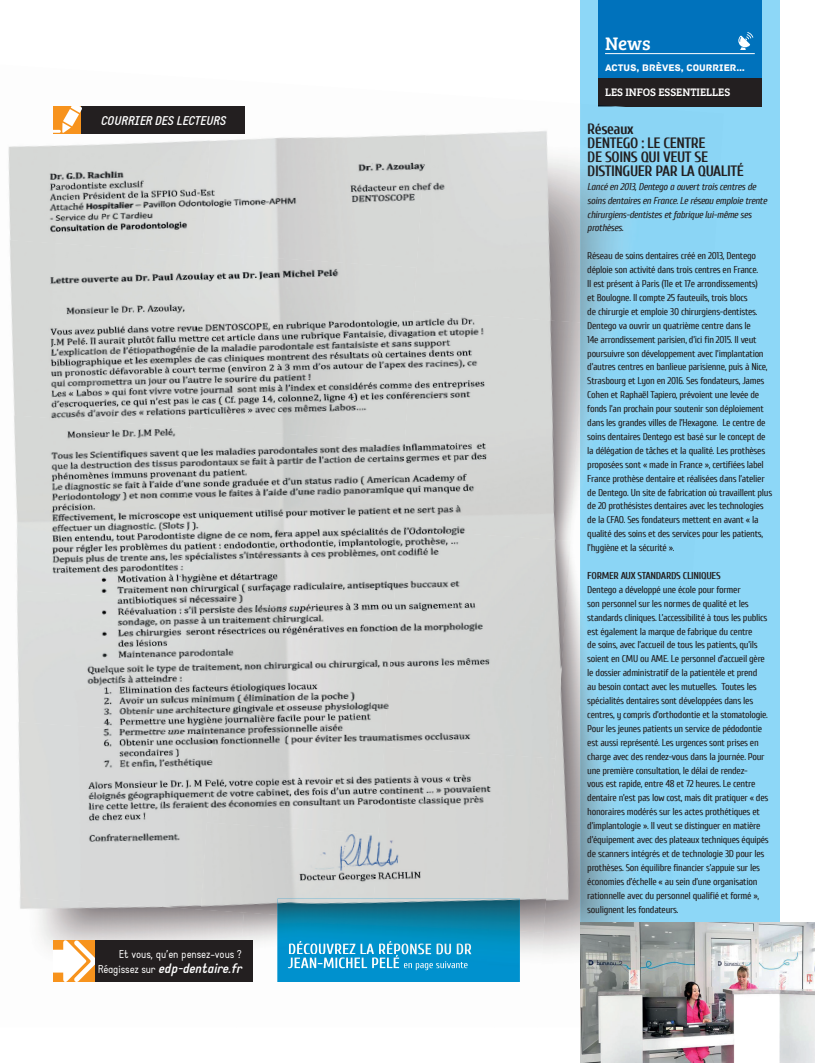
<style>
.page{position:relative;width:815px;height:1063px;background:#fff}
.page>*{position:absolute;margin:0;border:0;box-sizing:border-box;transform-origin:0 0}
.t1{font:18.75px "Bree Serif";color:#fff}
.t2{font:700 15px/13.9px "Cuprum";letter-spacing:-.03em;color:#231f20}
.t3{font:italic 700 13.75px "Static";letter-spacing:-.01em;color:#fff}
.t4{font:italic 700 12.5px "Static";color:#fff}
.t5{font:11.25px "Static";letter-spacing:-.01em;color:#fff}
.t6{font:11.25px "Bree Serif";color:#fff}
.t7{font:10px/13.9px "Cuprum";letter-spacing:-.03em;color:#231f20}
.t8{font:italic 10px/13.9px "Cuprum";letter-spacing:-.03em;color:#231f20}
.t9{font:700 10px "Cuprum";letter-spacing:-.03em;color:#231f20}
.t10{font:10px "Archive";color:#fff}
.s1{font-weight:400;font-style:normal;font-size:11.25px}
</style>
<div class="page">
<div style="left:580px;top:0;width:200px;height:1063px;background:#8dd7f7"></div>
<div style="left:598px;top:0;width:164px;height:78px;background:#0072bc"></div>
<div style="left:598px;top:78px;width:164px;height:28px;background:#231f20"></div>
<svg style="left:738px;top:32px;width:15px;height:18px"></svg>
<hr style="left:605px;top:53px;width:150px;height:1px;background:#fff">
<img style="left:8px;top:141px;width:194px;height:98px">
<img style="left:202px;top:135px;width:211px;height:118px">
<img style="left:413px;top:131px;width:167px;height:180px">
<img style="left:9px;top:239px;width:193px;height:175px">
<img style="left:190px;top:253px;width:227px;height:174px">
<img style="left:399px;top:311px;width:181px;height:218px">
<img style="left:537px;top:390px;width:43px;height:565px">
<img style="left:14px;top:414px;width:177px;height:175px">
<img style="left:178px;top:427px;width:227px;height:177px">
<img style="left:384px;top:529px;width:186px;height:230px">
<img style="left:17px;top:589px;width:205px;height:132px">
<img style="left:207px;top:604px;width:186px;height:218px">
<img style="left:18px;top:721px;width:195px;height:175px">
<img style="left:374px;top:747px;width:182px;height:186px">
<img style="left:201px;top:822px;width:177px;height:90px">
<img style="left:236px;top:912px;width:42px;height:70px">
<img style="left:520px;top:931px;width:24px;height:24px">
<img style="left:580px;top:106px;width:144px;height:217px">
<img style="left:580px;top:323px;width:27px;height:153px">
<img style="left:580px;top:620px;width:10px;height:55px">
<img style="left:580px;top:675px;width:48px;height:247px">
<img style="left:278px;top:899px;width:242px;height:83px">
<img style="left:289px;top:941px;width:183px;height:13px">
<img style="left:288px;top:955px;width:112px;height:13px">
<img style="left:404px;top:961px;width:64px;height:9px">
<div style="left:53px;top:940px;width:199px;height:42px;background:#231f20"></div>
<svg style="left:53px;top:940px;width:42px;height:42px;background:#fbd3a3"></svg>
<div style="left:81px;top:106px;width:164px;height:28px;background:#231f20"></div>
<div style="left:53px;top:106px;width:28px;height:28px;background:#f7931d"></div>
<svg style="left:53px;top:106px;width:28px;height:27px"></svg>
<img style="left:580px;top:922px;width:235px;height:141px">
<p class="t4" style="left:101px;top:113px;width:126px">COURRIER DES LECTEURS</p>
<p class="t5" style="left:119px;top:947px;width:125px">Et vous, qu’en pensez-vous ?</p>
<h3 class="t3" style="left:98px;top:960px;width:146px"><span class="s1">Réagissez sur</span> edp-dentaire.fr</h3>
<h1 class="t1" style="left:605px;top:30px;width:47px">News</h1>
<p class="t10" style="left:605px;top:61px;width:142px">ACTUS, BRÈVES, COURRIER…</p>
<p class="t6" style="left:605px;top:84px;width:127px">LES INFOS ESSENTIELLES</p>
<h2 class="t2" style="left:587px;top:122px;width:158px">Réseaux<br>DENTEGO : LE CENTRE<br>DE SOINS QUI VEUT SE<br>DISTINGUER PAR LA QUALITÉ</h2>
<p class="t8" style="left:587px;top:179px;width:181px">Lancé en 2013, Dentego a ouvert trois centres de soins dentaires en France. Le réseau emploie trente chirurgiens-dentistes et fabrique lui-même ses prothèses.</p>
<p class="t7" style="left:587px;top:249px;width:187px">Réseau de soins dentaires créé en 2013, Dentego déploie son activité dans trois centres en France.<br>Il est présent à Paris (11e et 17e arrondissements)<br>et Boulogne. Il compte 25 fauteuils, trois blocs<br>de chirurgie et emploie 30 chirurgiens-dentistes.<br>Dentego va ouvrir un quatrième centre dans le<br>14e arrondissement parisien, d’ici fin 2015. Il veut poursuivre son développement avec l’implantation d’autres centres en banlieue parisienne, puis à Nice, Strasbourg et Lyon en 2016. Ses fondateurs, James Cohen et Raphaël Tapiero, prévoient une levée de fonds l’an prochain pour soutenir son déploiement dans les grandes villes de l’Hexagone. Le centre de soins dentaires Dentego est basé sur le concept de la délégation de tâches et la qualité. Les prothèses proposées sont « made in France », certifiées label France prothèse dentaire et réalisées dans l’atelier de Dentego. Un site de fabrication où travaillent plus de 20 prothésistes dentaires avec les technologies de la CFAO. Ses fondateurs mettent en avant « la qualité des soins et des services pour les patients, l’hygiène et la sécurité ».</p>
<p class="t9" style="left:587px;top:570px;width:135px">FORMER AUX STANDARDS CLINIQUES</p>
<p class="t7" style="left:587px;top:583px;width:183px">Dentego a développé une école pour former<br>son personnel sur les normes de qualité et les standards cliniques. L’accessibilité à tous les publics est également la marque de fabrique du centre<br>de soins, avec l’accueil de tous les patients, qu’ils soient en CMU ou AME. Le personnel d’accueil gère le dossier administratif de la patientèle et prend<br>au besoin contact avec les mutuelles. Toutes les spécialités dentaires sont développées dans les centres, y compris d’orthodontie et la stomatologie.<br>Pour les jeunes patients un service de pédodontie est aussi représenté. Les urgences sont prises en charge avec des rendez-vous dans la journée. Pour une première consultation, le délai de rendez-<br>vous est rapide, entre 48 et 72 heures. Le centre dentaire n’est pas low cost, mais dit pratiquer « des honoraires modérés sur les actes prothétiques et d’implantologie ». Il veut se distinguer en matière d’équipement avec des plateaux techniques équipés de scanners intégrés et de technologie 3D pour les prothèses. Son équilibre financier s’appuie sur les économies d’échelle « au sein d’une organisation rationnelle avec du personnel qualifié et formé », soulignent les fondateurs.</p>
</div>
